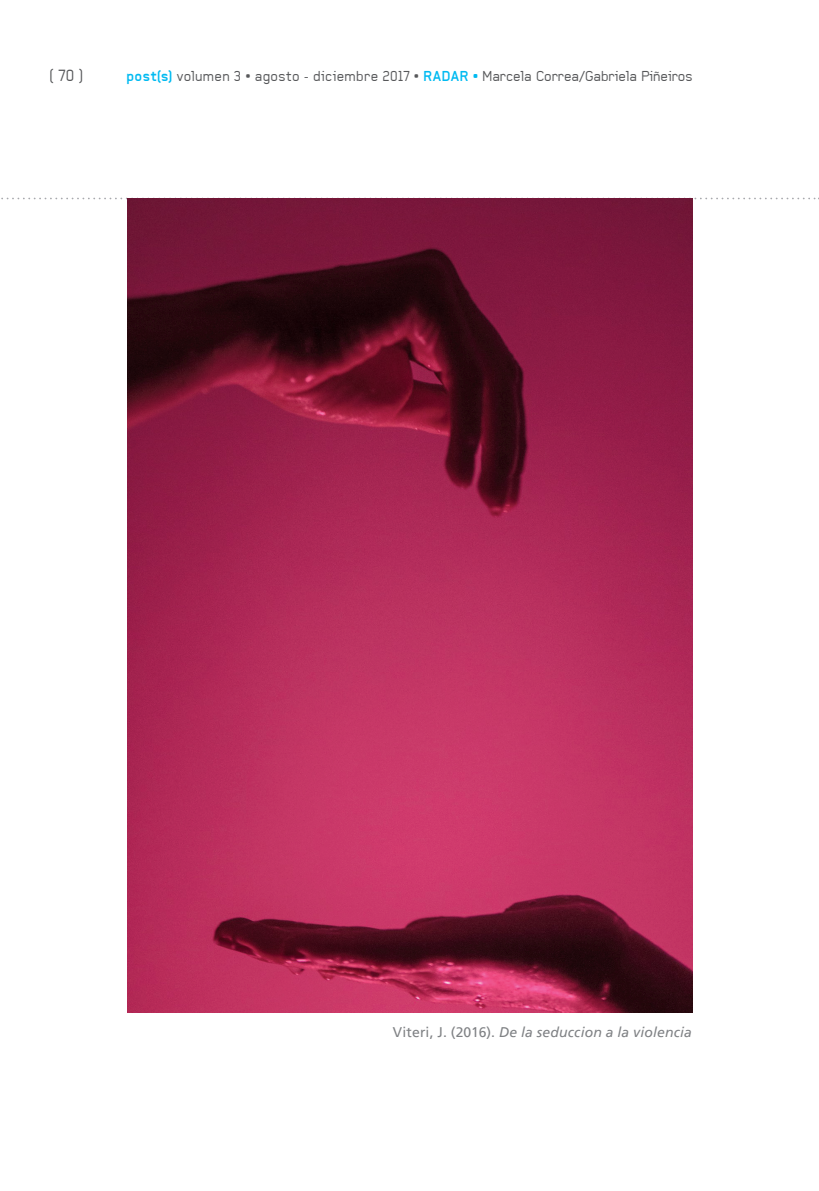
<style>
.page{position:relative;width:819px;height:1191px;background:#fff}
.page>*{position:absolute;margin:0;border:0;box-sizing:border-box;transform-origin:0 0}
.t1{font:15.75px "Baksheesh";color:#57585a}
.t2{font:14px "Baksheesh";color:#57585a}
.t3{font:italic 14px "Frutiger LT";letter-spacing:.01em;color:#808285}
.s1{font-weight:700;color:#00baf1}
.s2{font-style:normal}
</style>
<div class="page">
<svg style="left:1px;top:198px;width:818px;height:1px"></svg>
<img style="left:127px;top:198px;width:566px;height:814px">
<p class="t1" style="left:50px;top:67px;width:35px">( 70 )</p>
<p class="t2" style="left:126px;top:68px;width:567px"><span class="s1">post(s)</span> volumen 3 • agosto - diciembre 2017 • <span class="s1">RADAR •</span> Marcela Correa/Gabriela Piñeiros</p>
<p class="t3" style="left:393px;top:1023px;width:300px"><span class="s2">Viteri, J. (2016).</span> De la seduccion a la violencia</p>
</div>
